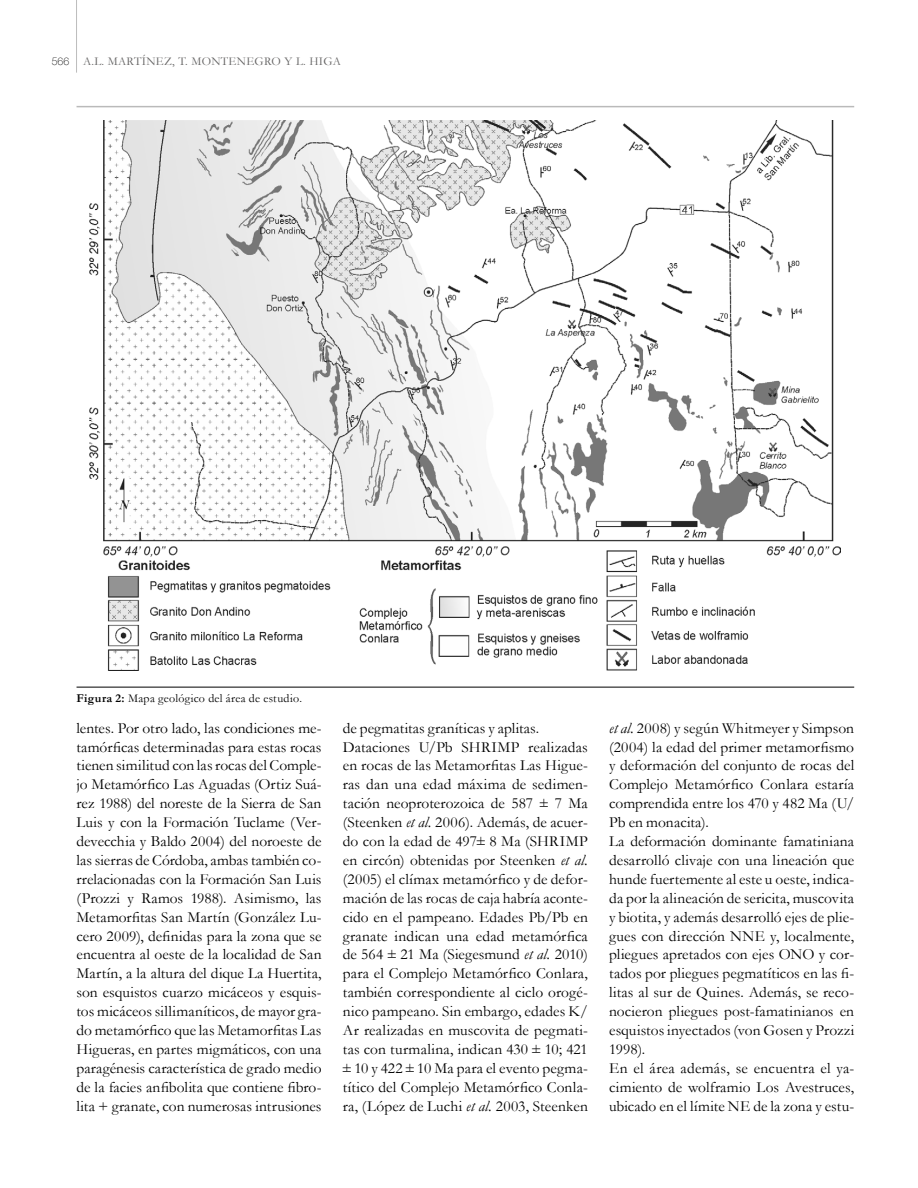
<style>
.page{position:relative;width:918px;height:1188px;background:#fff}
.page>*{position:absolute;margin:0;border:0;box-sizing:border-box;transform-origin:0 0}
.Texto_general{font:15.45px/18.9px "Garamond";letter-spacing:.005em;color:#000;text-align:justify}
.Epígrafes{font:12px "Garamond";letter-spacing:.025em;color:#000}
.t1{font:12px "Garamond";letter-spacing:.025em;color:#646363}
.s1{font-family:"Helvetica Neue";font-weight:100;font-size:10.5px;color:#000}
.s2{font-weight:700}
.s3{font-family:"Times New Roman"}
.s4{font-style:italic}
</style>
<div class="page">
<hr style="left:76px;top:0;width:1px;height:73px;background:#bcbcbc">
<img style="left:90px;top:121px;width:750px;height:550px">
<hr style="left:77px;top:106px;width:777px;height:1px;background:#bababa">
<hr style="left:77px;top:687px;width:777px;height:1px;background:#000">
<p class="t1" style="left:52px;top:53px;width:291px"><span class="s1">566</span> A.L. MARTÍNEZ, T. MONTENEGRO Y L. HIGA</p>
<p class="Epígrafes" style="left:77px;top:690px;width:227px"><span class="s2">Figura 2:</span> Mapa geológico del área de estudio.</p>
<p class="Texto_general" style="left:77px;top:718px;width:247px">lentes. Por otro lado, las condiciones me&shy;tamórficas determinadas para estas rocas tienen similitud con las rocas del Comple&shy;jo Metamórfico Las Aguadas (Ortiz Suá&shy;rez 1988) del noreste de la Sierra de San Luis y con la Formación Tuclame (Ver&shy;devecchia y Baldo 2004) del noroeste de las sierras de Córdoba, ambas también co&shy;rrelacionadas con la Formación San Luis (Prozzi y Ramos 1988). Asimismo, las Metamorfitas San Martín (González Lu&shy;cero 2009), definidas para la zona que se encuentra al oeste de la localidad de San Martín, a la altura del dique La Huertita, son esquistos cuarzo micáceos y esquis&shy;tos micáceos sillimaníticos, de mayor gra&shy;do metamórfico que las Metamorfitas Las Higueras, en partes migmáticos, con una paragénesis característica de grado medio de la facies anfibolita que contiene fibro&shy;lita + granate, con numerosas intrusiones</p>
<p class="Texto_general" style="left:343px;top:718px;width:198px">de pegmatitas graníticas y aplitas.</p>
<p class="Texto_general" style="left:343px;top:737px;width:247px">Dataciones U/Pb SHRIMP realizadas en rocas de las Metamorfitas Las Higue&shy;ras dan una edad máxima de sedimen&shy;tación neoproterozoica de 587 <span class="s3">±</span> 7 Ma (Steenken <span class="s4">et al.</span> 2006). Además, de acuer&shy;do con la edad de 497<span class="s3">±</span> 8 Ma (SHRIMP en circón) obtenidas por Steenken <span class="s4">et al. </span>(2005) el clímax metamórfico y de defor&shy;mación de las rocas de caja habría aconte&shy;cido en el pampeano. Edades Pb/Pb en granate indican una edad metamórfica de 564 <span class="s3">±</span> 21 Ma (Siegesmund <span class="s4">et al.</span> 2010) para el Complejo Metamórfico Conlara, también correspondiente al ciclo orogé&shy;nico pampeano. Sin embargo, edades K/ Ar realizadas en muscovita de pegmati&shy;tas con turmalina, indican 430 <span class="s3">±</span> 10; 421 <span class="s3">±</span> 10 y 422 <span class="s3">±</span> 10 Ma para el evento pegma&shy;títico del Complejo Metamórfico Conla&shy;ra, (López de Luchi <span class="s4">et al.</span> 2003, Steenken</p>
<p class="Texto_general" style="left:609px;top:718px;width:247px"><span class="s4">et al.</span> 2008) y según Whitmeyer y Simpson (2004) la edad del primer metamorfismo y deformación del conjunto de rocas del Complejo Metamórfico Conlara estaría comprendida entre los 470 y 482 Ma (U/ Pb en monacita).</p>
<p class="Texto_general" style="left:609px;top:831px;width:247px">La deformación dominante famatiniana desarrolló clivaje con una lineación que hunde fuertemente al este u oeste, indica&shy;da por la alineación de sericita, muscovita y biotita, y además desarrolló ejes de plie&shy;gues con dirección NNE y, localmente, pliegues apretados con ejes ONO y cor&shy;tados por pliegues pegmatíticos en las fi&shy;litas al sur de Quines. Además, se reco&shy;nocieron pliegues post-famatinianos en esquistos inyectados (von Gosen y Prozzi 1998).</p>
<p class="Texto_general" style="left:609px;top:1058px;width:247px">En el área además, se encuentra el ya&shy;cimiento de wolframio Los Avestruces, ubicado en el límite NE de la zona y estu-</p>
</div>
